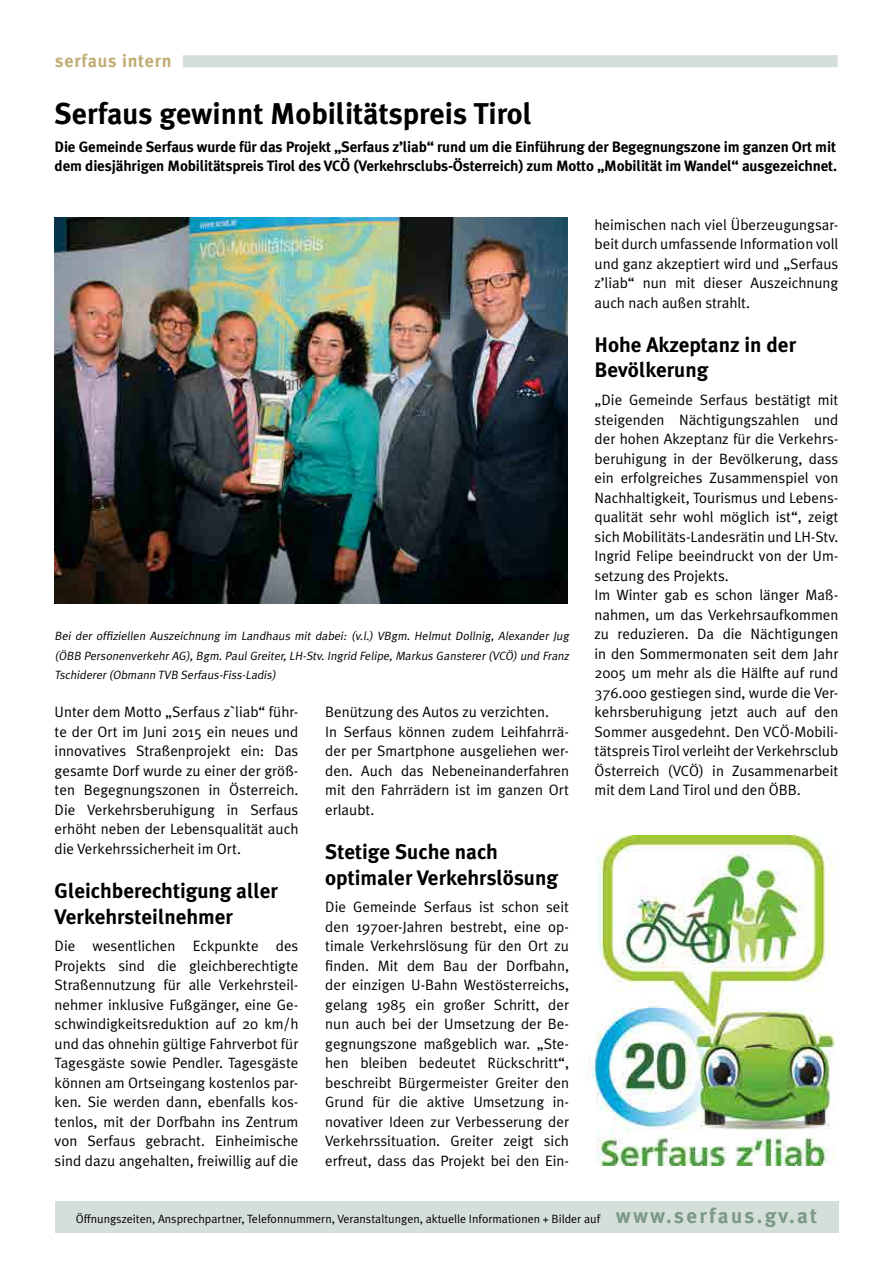
<style>
.page{position:relative;width:893px;height:1263px;background:#fff}
.page>*{position:absolute;margin:0;border:0;box-sizing:border-box;transform-origin:0 0}
.t1{font:700 30px "Meta Plus";color:#000}
.t2{font:700 21px/25.2px "Meta Plus";color:#000}
.t3{font:700 18px "Meta Plus";letter-spacing:.04em;color:#c1ac74}
.t4{font:15px/19.5px "Meta Plus Normal";color:#000;text-align:justify}
.t5{font:700 15px/19.5px "Meta Plus";letter-spacing:-.01em;color:#000}
.t6{font:italic 12px/19.5px "Meta Plus Normal";color:#000;text-align:justify}
.t7{font:12px "Meta Plus Normal";color:#000}
.s1{font-family:"Meta Plus";font-weight:700;font-size:21px;color:#7b9888}
</style>
<div class="page">
<div style="left:183px;top:55px;width:655px;height:12px;background:#d5dfd9"></div>
<div style="left:55px;top:1202px;width:783px;height:31px;background:#d5dfd9"></div>
<img style="left:588px;top:836px;width:246px;height:329px">
<img style="left:55px;top:218px;width:513px;height:386px">
<p class="t3" style="left:55px;top:50px;width:118px">serfaus intern</p>
<h1 class="t1" style="left:55px;top:96px;width:479px">Serfaus gewinnt Mobilitätspreis Tirol</h1>
<p class="t5" style="left:55px;top:136px;width:784px">Die Gemeinde Serfaus wurde für das Projekt „Serfaus z’liab“ rund um die Einführung der Begegnungszone im ganzen Ort mit dem diesjährigen Mobilitätspreis Tirol des VCÖ (Verkehrsclubs-Österreich) zum Motto „Mobilität im Wandel“ ausgezeichnet.</p>
<p class="t6" style="left:55px;top:626px;width:518px">Bei der offiziellen Auszeichnung im Landhaus mit dabei: (v.l.) VBgm. Helmut Dollnig, Alexander Jug (ÖBB Personenverkehr AG),Bgm.PaulGreiter,LH-Stv.Ingrid Felipe,Markus Gansterer (VCÖ) und Franz Tschiderer (Obmann TVB Serfaus-Fiss-Ladis)</p>
<p class="t4" style="left:55px;top:702px;width:245px">Unter dem Motto „Serfaus z`liab“ führ&shy;te der Ort im Juni 2015 ein neues und innovatives Straßenprojekt ein: Das gesamte Dorf wurde zu einer der größ&shy;ten Begegnungszonen in Österreich.<br>Die Verkehrsberuhigung in Serfaus erhöht neben der Lebensqualität auch die Verkehrssicherheit im Ort.</p>
<h2 class="t2" style="left:55px;top:878px;width:225px">Gleichberechtigung aller<br>Verkehrsteilnehmer</h2>
<p class="t4" style="left:55px;top:936px;width:245px">Die wesentlichen Eckpunkte des Projekts sind die gleichberechtigte Straßennutzung für alle Verkehrsteil&shy;nehmer inklusive Fußgänger, eine Ge&shy;schwindigkeitsreduktion auf 20 km/h und das ohnehin gültige Fahrverbot für Tagesgäste sowie Pendler. Tagesgäste können am Ortseingang kostenlos par&shy;ken. Sie werden dann, ebenfalls kos&shy;tenlos, mit der Dorfbahn ins Zentrum von Serfaus gebracht. Einheimische sind dazu angehalten, freiwillig auf die</p>
<p class="t4" style="left:325px;top:702px;width:245px;text-align:left">Benützung des Autos zu verzichten.<br>In Serfaus können zudem Leihfahrrä&shy;der per Smartphone ausgeliehen wer&shy;den. Auch das Nebeneinanderfahren mit den Fahrrädern ist im ganzen Ort erlaubt.</p>
<h2 class="t2" style="left:325px;top:839px;width:234px">Stetige Suche nach optimaler Verkehrslösung</h2>
<p class="t4" style="left:325px;top:897px;width:245px">Die Gemeinde Serfaus ist schon seit den 1970er-Jahren bestrebt, eine op&shy;timale Verkehrslösung für den Ort zu finden. Mit dem Bau der Dorfbahn, der einzigen U-Bahn Westösterreichs, gelang 1985 ein großer Schritt, der nun auch bei der Umsetzung der Be&shy;gegnungszone maßgeblich war. „Ste&shy;hen bleiben bedeutet Rückschritt“, beschreibt Bürgermeister Greiter den Grund für die aktive Umsetzung in&shy;novativer Ideen zur Verbesserung der Verkehrssituation. Greiter zeigt sich erfreut, dass das Projekt bei den Ein-</p>
<p class="t4" style="left:594px;top:214px;width:245px">heimischen nach viel Überzeugungsar&shy;beit durch umfassende Information voll und ganz akzeptiert wird und „Serfaus z’liab“ nun mit dieser Auszeichnung auch nach außen strahlt.</p>
<h2 class="t2" style="left:594px;top:332px;width:203px">Hohe Akzeptanz in der<br>Bevölkerung</h2>
<p class="t4" style="left:594px;top:390px;width:245px;text-align:left">„Die Gemeinde Serfaus bestätigt mit steigenden Nächtigungszahlen und der hohen Akzeptanz für die Verkehrs&shy;beruhigung in der Bevölkerung, dass ein erfolgreiches Zusammenspiel von Nachhaltigkeit, Tourismus und Lebens&shy;qualität sehr wohl möglich ist“, zeigt sich Mobilitäts-Landesrätin und LH-Stv.<br>Ingrid Felipe beeindruckt von der Um&shy;setzung des Projekts.<br>Im Winter gab es schon länger Maß&shy;nahmen, um das Verkehrsaufkommen zu reduzieren. Da die Nächtigungen in den Sommermonaten seit dem Jahr 2005 um mehr als die Hälfte auf rund 376.000 gestiegen sind, wurde die Ver&shy;kehrsberuhigung jetzt auch auf den Sommer ausgedehnt. Den VCÖ-Mobili&shy;tätspreis Tirol verleiht der Verkehrsclub Österreich (VCÖ) in Zusammenarbeit mit dem Land Tirol und den ÖBB.</p>
<p class="t7" style="left:76px;top:1212px;width:743px">Öffnungszeiten, Ansprechpartner, Telefonnummern, Veranstaltungen, aktuelle Informationen + Bilder auf <span class="s1">www.serfaus.gv.at</span></p>
</div>
